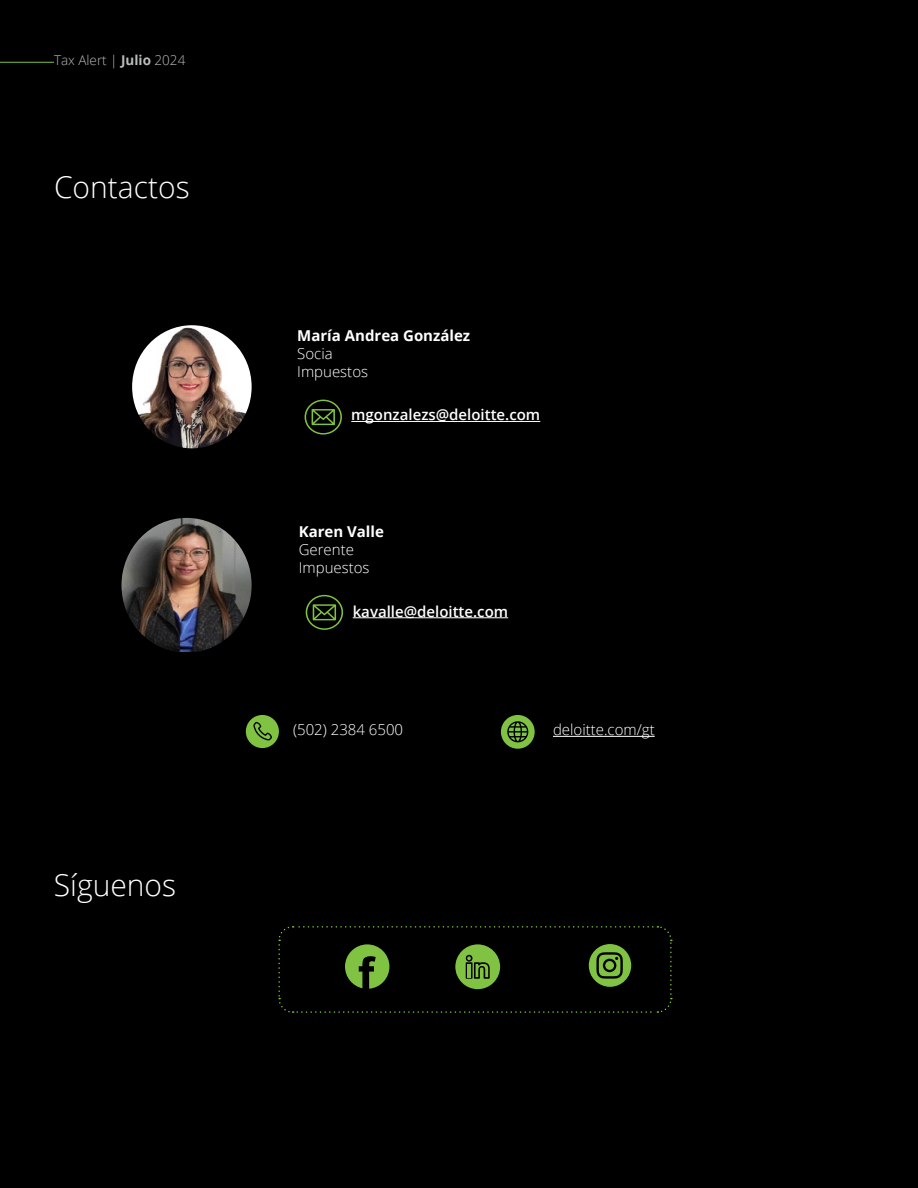
<style>
.page{position:relative;width:918px;height:1188px;background:#000}
.page>*{position:absolute;margin:0;border:0;box-sizing:border-box;transform-origin:0 0}
.t1{font:300 30px "Open Sans";color:#fff}
.t2{font:300 15px/18px "Open Sans";color:#fff}
.t3{font:600 15px "Open Sans";color:#fff}
.t4{font:700 15px "Open Sans";color:#fff}
.t5{font:300 13.5px "Open Sans";color:#babdbd}
.s1{font-weight:700}
</style>
<div class="page">
<hr style="left:351px;top:421px;width:189px;height:1px;background:#fff">
<svg style="left:305px;top:400px;width:37px;height:35px"></svg>
<hr style="left:353px;top:617px;width:155px;height:1px;background:#fff">
<svg style="left:306px;top:595px;width:37px;height:35px"></svg>
<svg style="left:246px;top:715px;width:33px;height:33px"></svg>
<svg style="left:501px;top:715px;width:34px;height:34px"></svg>
<hr style="left:553px;top:736px;width:102px;height:1px;background:#fff">
<svg style="left:278px;top:926px;width:394px;height:87px"></svg>
<hr style="left:0;top:62px;width:54px;height:1px;background:#80c342">
<img style="left:122px;top:518px;width:130px;height:134px">
<img style="left:132px;top:325px;width:120px;height:123px">
<p class="t5" style="left:54px;top:50px;width:133px">Tax Alert | <span class="s1">Julio</span> 2024</p>
<h1 class="t1" style="left:54px;top:167px;width:137px">Contactos</h1>
<h1 class="t1" style="left:54px;top:864px;width:124px">Síguenos</h1>
<p class="t4" style="left:297px;top:325px;width:175px">María Andrea González</p>
<p class="t2" style="left:297px;top:344px;width:72px">Socia<br>Impuestos</p>
<p class="t3" style="left:351px;top:405px;width:191px">mgonzalezs@deloitte.com</p>
<p class="t4" style="left:299px;top:521px;width:87px">Karen Valle</p>
<p class="t2" style="left:299px;top:541px;width:72px">Gerente<br>Impuestos</p>
<p class="t3" style="left:353px;top:601px;width:157px">kavalle@deloitte.com</p>
<p class="t2" style="left:293px;top:720px;width:112px">(502) 2384 6500</p>
<p class="t2" style="left:553px;top:720px;width:103px">deloitte.com/gt</p>
</div>
